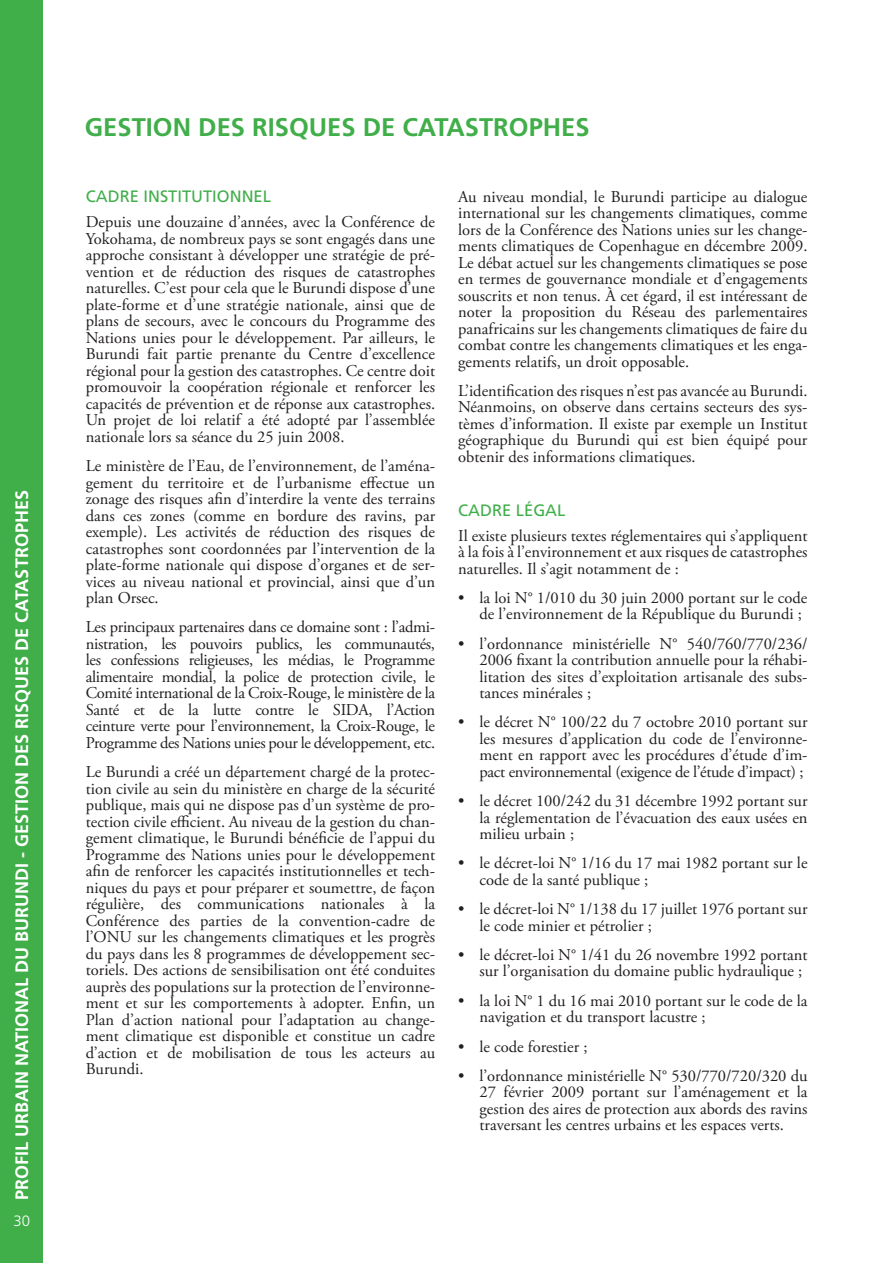
<style>
.page{position:relative;width:893px;height:1263px;background:#fff}
.page>*{position:absolute;margin:0;border:0;box-sizing:border-box;transform-origin:0 0}
.t1{font:700 25.5px "Frutiger LT Std";color:#40ae49}
.t2{font:700 18px "Frutiger LT Std";color:#fff}
.t3{font:16.5px/16.5px "Adobe Garamond Pro";color:#231f20;text-align:justify}
.t4{font:16.5px "Frutiger LT Std";color:#40ae49}
.t5{font:300 15px "Frutiger LT Std";color:#fff}
</style>
<div class="page">
<div style="left:0;top:0;width:43px;height:1263px;background:#40ae49"></div>
<p class="t2" style="left:11px;top:1200px;width:711px;rotate:-90deg">PROFIL URBAIN NATIONAL DU BURUNDI - GESTION DES RISQUES DE CATASTROPHES</p>
<p class="t5" style="left:14px;top:1213px;width:18px">30</p>
<h1 class="t1" style="left:85px;top:112px;width:506px">GESTION DES RISQUES DE CATASTROPHES</h1>
<p class="t4" style="left:86px;top:187px;width:187px">CADRE INSTITUTIONNEL</p>
<p class="t3" style="left:86px;top:214px;width:351px">Depuis une douzaine d’années, avec la Conférence de Yokohama, de nombreux pays se sont engagés dans une approche consistant à développer une stratégie de pré&shy;vention et de réduction des risques de catastrophes naturelles. C’est pour cela que le Burundi dispose d’une plate-forme et d’une stratégie nationale, ainsi que de plans de secours, avec le concours du Programme des Nations unies pour le développement. Par ailleurs, le Burundi fait partie prenante du Centre d’excellence régional pour la gestion des catastrophes. Ce centre doit promouvoir la coopération régionale et renforcer les capacités de prévention et de réponse aux catastrophes.<br>Un projet de loi relatif a été adopté par l’assemblée nationale lors sa séance du 25 juin 2008.</p>
<p class="t3" style="left:86px;top:458px;width:351px">Le ministère de l’Eau, de l’environnement, de l’aména&shy;gement du territoire et de l’urbanisme effectue un zonage des risques afin d’interdire la vente des terrains dans ces zones (comme en bordure des ravins, par exemple). Les activités de réduction des risques de catastrophes sont coordonnées par l’intervention de la plate-forme nationale qui dispose d’organes et de ser&shy;vices au niveau national et provincial, ainsi que d’un plan Orsec.</p>
<p class="t3" style="left:86px;top:619px;width:351px">Les principaux partenaires dans ce domaine sont : l’admi&shy;nistration, les pouvoirs publics, les communautés, les confessions religieuses, les médias, le Programme alimentaire mondial, la police de protection civile, le Comité international de la Croix-Rouge, le ministère de la Santé et de la lutte contre le SIDA, l’Action ceinture verte pour l’environnement, la Croix-Rouge, le Programme des Nations unies pour le développement, etc.</p>
<p class="t3" style="left:86px;top:764px;width:351px">Le Burundi a créé un département chargé de la protec&shy;tion civile au sein du ministère en charge de la sécurité publique, mais qui ne dispose pas d’un système de pro&shy;tection civile efficient. Au niveau de la gestion du chan&shy;gement climatique, le Burundi bénéficie de l’appui du Programme des Nations unies pour le développement afin de renforcer les capacités institutionnelles et tech&shy;niques du pays et pour préparer et soumettre, de façon régulière, des communications nationales à la Conférence des parties de la convention-cadre de l’ONU sur les changements climatiques et les progrès du pays dans les 8 programmes de développement sec&shy;toriels. Des actions de sensibilisation ont été conduites auprès des populations sur la protection de l’environne&shy;ment et sur les comportements à adopter. Enfin, un Plan d’action national pour l’adaptation au change&shy;ment climatique est disponible et constitue un cadre d’action et de mobilisation de tous les acteurs au Burundi.</p>
<p class="t3" style="left:458px;top:189px;width:351px">Au niveau mondial, le Burundi participe au dialogue international sur les changements climatiques, comme lors de la Conférence des Nations unies sur les change&shy;ments climatiques de Copenhague en décembre 2009.<br>Le débat actuel sur les changements climatiques se pose en termes de gouvernance mondiale et d’engagements souscrits et non tenus. À cet égard, il est intéressant de noter la proposition du Réseau des parlementaires panafricains sur les changements climatiques de faire du combat contre les changements climatiques et les enga&shy;gements relatifs, un droit opposable.</p>
<p class="t3" style="left:458px;top:383px;width:351px">L’identification des risques n’est pas avancée au Burundi.<br>Néanmoins, on observe dans certains secteurs des sys&shy;tèmes d’information. Il existe par exemple un Institut géographique du Burundi qui est bien équipé pour obtenir des informations climatiques.</p>
<p class="t4" style="left:458px;top:500px;width:109px">CADRE LÉGAL</p>
<p class="t3" style="left:458px;top:528px;width:351px">Il existe plusieurs textes réglementaires qui s’appliquent à la fois à l’environnement et aux risques de catastrophes naturelles. Il s’agit notamment de :</p>
<p class="t3" style="left:479px;top:590px;width:330px;text-indent:-21px">• la loi N° 1/010 du 30 juin 2000 portant sur le code de l’environnement de la République du Burundi ;</p>
<p class="t3" style="left:479px;top:636px;width:330px;text-indent:-21px">• l’ordonnance ministérielle N° 540/760/770/236/ 2006 fixant la contribution annuelle pour la réhabi&shy;litation des sites d’exploitation artisanale des subs&shy;tances minérales ;</p>
<p class="t3" style="left:479px;top:714px;width:330px;text-indent:-21px">• le décret N° 100/22 du 7 octobre 2010 portant sur les mesures d’application du code de l’environne&shy;ment en rapport avec les procédures d’étude d’im&shy;pact environnemental (exigence de l’étude d’impact) ;</p>
<p class="t3" style="left:479px;top:793px;width:330px;text-indent:-21px">• le décret 100/242 du 31 décembre 1992 portant sur la réglementation de l’évacuation des eaux usées en milieu urbain ;</p>
<p class="t3" style="left:479px;top:855px;width:330px;text-indent:-21px">• le décret-loi N° 1/16 du 17 mai 1982 portant sur le code de la santé publique ;</p>
<p class="t3" style="left:479px;top:901px;width:330px;text-indent:-21px">• le décret-loi N° 1/138 du 17 juillet 1976 portant sur le code minier et pétrolier ;</p>
<p class="t3" style="left:479px;top:947px;width:330px;text-indent:-21px">• le décret-loi N° 1/41 du 26 novembre 1992 portant sur l’organisation du domaine public hydraulique ;</p>
<p class="t3" style="left:479px;top:993px;width:330px;text-indent:-21px">• la loi N° 1 du 16 mai 2010 portant sur le code de la navigation et du transport lacustre ;</p>
<p class="t3" style="left:458px;top:1038px;width:131px">• le code forestier ;</p>
<p class="t3" style="left:480px;top:1068px;width:330px;text-indent:-21px">• l’ordonnance ministérielle N° 530/770/720/320 du 27 février 2009 portant sur l’aménagement et la gestion des aires de protection aux abords des ravins traversant les centres urbains et les espaces verts.</p>
</div>
